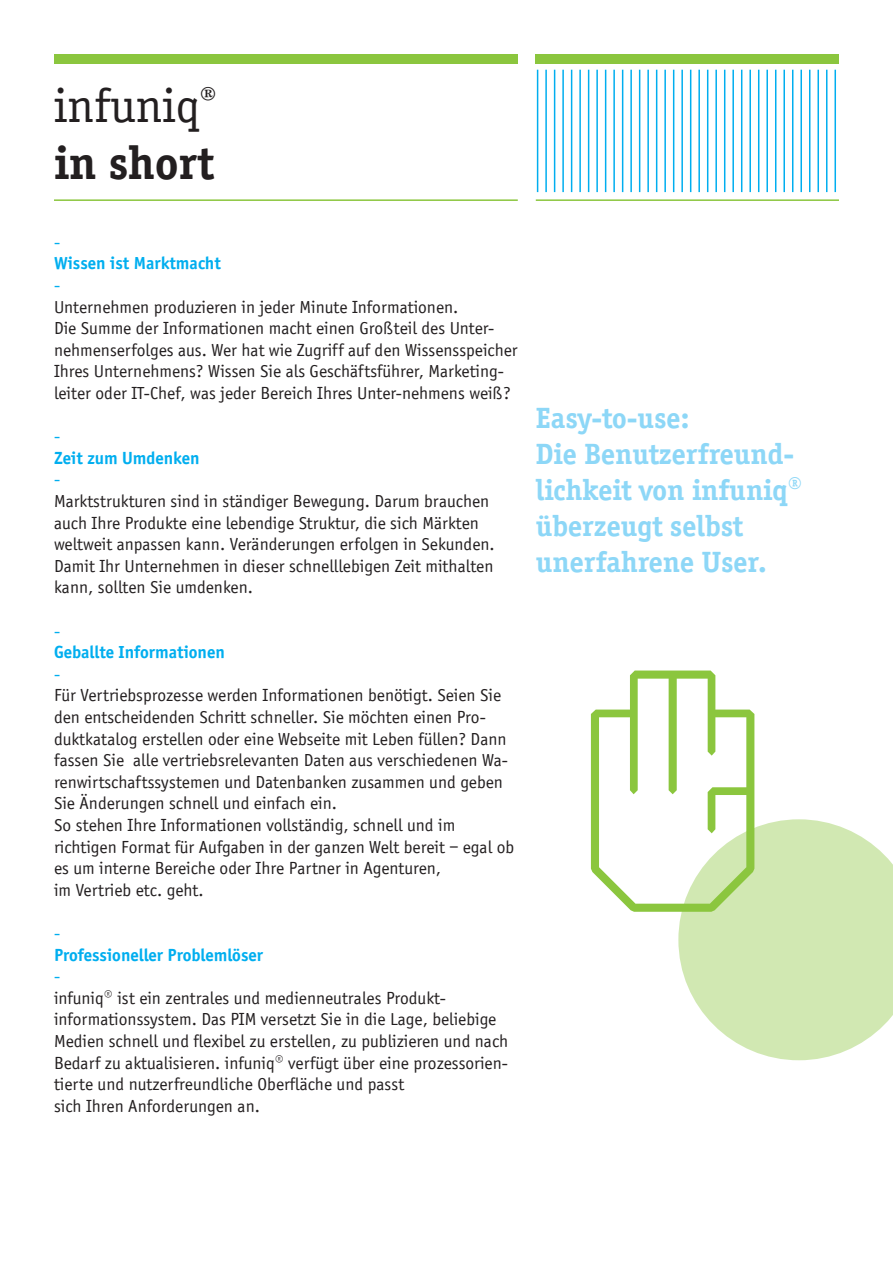
<style>
.page{position:relative;width:893px;height:1263px;background:#fff}
.page>*{position:absolute;margin:0;border:0;box-sizing:border-box;transform-origin:0 0}
.t1{font:48px "Officina Serif LT";color:#231f20}
.t2{font:700 48px "Officina Serif";color:#231f20}
.t3{font:700 30px/36px "Officina Serif";color:#8dd7f7}
.t4{font:18px/21.6px "Officina Sans";color:#231f20}
.t5{font:700 18px "Officina Sans";color:#00aeef}
.t6{font:18px "Officina Sans";color:#00aeef}
</style>
<div class="page">
<div style="left:54px;top:54px;width:464px;height:9px;background:#8bc63e"></div>
<div style="left:536px;top:54px;width:303px;height:9px;background:#8bc63e"></div>
<hr style="left:54px;top:199px;width:464px;height:2px;background:#8bc63e">
<hr style="left:536px;top:199px;width:303px;height:2px;background:#8bc63e">
<hr style="left:537px;top:70px;width:1px;height:122px;background:#00aeef">
<hr style="left:545px;top:70px;width:2px;height:122px;background:#00aeef">
<hr style="left:554px;top:70px;width:1px;height:122px;background:#00aeef">
<hr style="left:562px;top:70px;width:2px;height:122px;background:#00aeef">
<hr style="left:571px;top:70px;width:1px;height:122px;background:#00aeef">
<hr style="left:579px;top:70px;width:2px;height:122px;background:#00aeef">
<hr style="left:588px;top:70px;width:1px;height:122px;background:#00aeef">
<hr style="left:596px;top:70px;width:2px;height:122px;background:#00aeef">
<hr style="left:605px;top:70px;width:1px;height:122px;background:#00aeef">
<hr style="left:613px;top:70px;width:2px;height:122px;background:#00aeef">
<hr style="left:622px;top:70px;width:1px;height:122px;background:#00aeef">
<hr style="left:630px;top:70px;width:2px;height:122px;background:#00aeef">
<hr style="left:639px;top:70px;width:1px;height:122px;background:#00aeef">
<hr style="left:647px;top:70px;width:2px;height:122px;background:#00aeef">
<hr style="left:656px;top:70px;width:1px;height:122px;background:#00aeef">
<hr style="left:664px;top:70px;width:2px;height:122px;background:#00aeef">
<hr style="left:673px;top:70px;width:1px;height:122px;background:#00aeef">
<hr style="left:681px;top:70px;width:2px;height:122px;background:#00aeef">
<hr style="left:690px;top:70px;width:1px;height:122px;background:#00aeef">
<hr style="left:698px;top:70px;width:2px;height:122px;background:#00aeef">
<hr style="left:707px;top:70px;width:1px;height:122px;background:#00aeef">
<hr style="left:715px;top:70px;width:2px;height:122px;background:#00aeef">
<hr style="left:724px;top:70px;width:1px;height:122px;background:#00aeef">
<hr style="left:732px;top:70px;width:2px;height:122px;background:#00aeef">
<hr style="left:741px;top:70px;width:1px;height:122px;background:#00aeef">
<hr style="left:749px;top:70px;width:2px;height:122px;background:#00aeef">
<hr style="left:758px;top:70px;width:1px;height:122px;background:#00aeef">
<hr style="left:766px;top:70px;width:2px;height:122px;background:#00aeef">
<hr style="left:775px;top:70px;width:1px;height:122px;background:#00aeef">
<hr style="left:783px;top:70px;width:2px;height:122px;background:#00aeef">
<hr style="left:792px;top:70px;width:1px;height:122px;background:#00aeef">
<hr style="left:800px;top:70px;width:2px;height:122px;background:#00aeef">
<hr style="left:809px;top:70px;width:1px;height:122px;background:#00aeef">
<hr style="left:817px;top:70px;width:2px;height:122px;background:#00aeef">
<hr style="left:826px;top:70px;width:1px;height:122px;background:#00aeef">
<hr style="left:834px;top:70px;width:2px;height:122px;background:#00aeef">
<svg style="left:678px;top:819px;width:215px;height:241px;background:#d7ebbc"></svg>
<svg style="left:591px;top:670px;width:163px;height:242px"></svg>
<h1 class="t1" style="left:54px;top:77px;width:164px">infuniq<sup>®</sup></h1>
<h1 class="t2" style="left:54px;top:135px;width:161px">in short</h1>
<p class="t6" style="left:54px;top:232px;width:8px">-</p>
<p class="t5" style="left:54px;top:252px;width:168px">Wissen ist Marktmacht</p>
<p class="t6" style="left:54px;top:275px;width:8px">-</p>
<p class="t4" style="left:54px;top:296px;width:465px">Unternehmen produzieren in jeder Minute Informationen.<br>Die Summe der Informationen macht einen Großteil des Unter&shy;nehmenserfolges aus. Wer hat wie Zugriff auf den Wissensspeicher Ihres Unternehmens? Wissen Sie als Geschäftsführer, Marketing&shy;leiter oder IT-Chef, was jeder Bereich Ihres Unter-nehmens weiß?</p>
<p class="t6" style="left:54px;top:426px;width:8px">-</p>
<p class="t5" style="left:54px;top:447px;width:147px">Zeit zum Umdenken</p>
<p class="t6" style="left:54px;top:469px;width:8px">-</p>
<p class="t4" style="left:54px;top:490px;width:442px">Marktstrukturen sind in ständiger Bewegung. Darum brauchen auch Ihre Produkte eine lebendige Struktur, die sich Märkten weltweit anpassen kann. Veränderungen erfolgen in Sekunden.<br>Damit Ihr Unternehmen in dieser schnelllebigen Zeit mithalten kann, sollten Sie umdenken.</p>
<p class="t6" style="left:54px;top:620px;width:8px">-</p>
<p class="t5" style="left:54px;top:641px;width:172px">Geballte Informationen</p>
<p class="t6" style="left:54px;top:664px;width:8px">-</p>
<p class="t4" style="left:54px;top:685px;width:462px">Für Vertriebsprozesse werden Informationen benötigt. Seien Sie den entscheidenden Schritt schneller. Sie möchten einen Pro&shy;duktkatalog erstellen oder eine Webseite mit Leben füllen? Dann fassen Sie alle vertriebsrelevanten Daten aus verschiedenen Wa&shy;renwirtschaftssystemen und Datenbanken zusammen und geben Sie Änderungen schnell und einfach ein.<br>So stehen Ihre Informationen vollständig, schnell und im richtigen Format für Aufgaben in der ganzen Welt bereit – egal ob es um interne Bereiche oder Ihre Partner in Agenturen,<br>im Vertrieb etc. geht.</p>
<p class="t6" style="left:54px;top:923px;width:8px">-</p>
<p class="t5" style="left:54px;top:944px;width:211px">Professioneller Problemlöser</p>
<p class="t6" style="left:54px;top:966px;width:8px">-</p>
<p class="t4" style="left:54px;top:987px;width:456px">infuniq® ist ein zentrales und medienneutrales Produkt&shy;informationssystem. Das PIM versetzt Sie in die Lage, beliebige Medien schnell und flexibel zu erstellen, zu publizieren und nach Bedarf zu aktualisieren. infuniq® verfügt über eine prozessorien&shy;tierte und nutzerfreundliche Oberfläche und passt<br>sich Ihren Anforderungen an.</p>
<h2 class="t3" style="left:536px;top:400px;width:268px">Easy-to-use:<br>Die Benutzerfreund&shy;lichkeit von infuniq® überzeugt selbst unerfahrene User.</h2>
</div>
